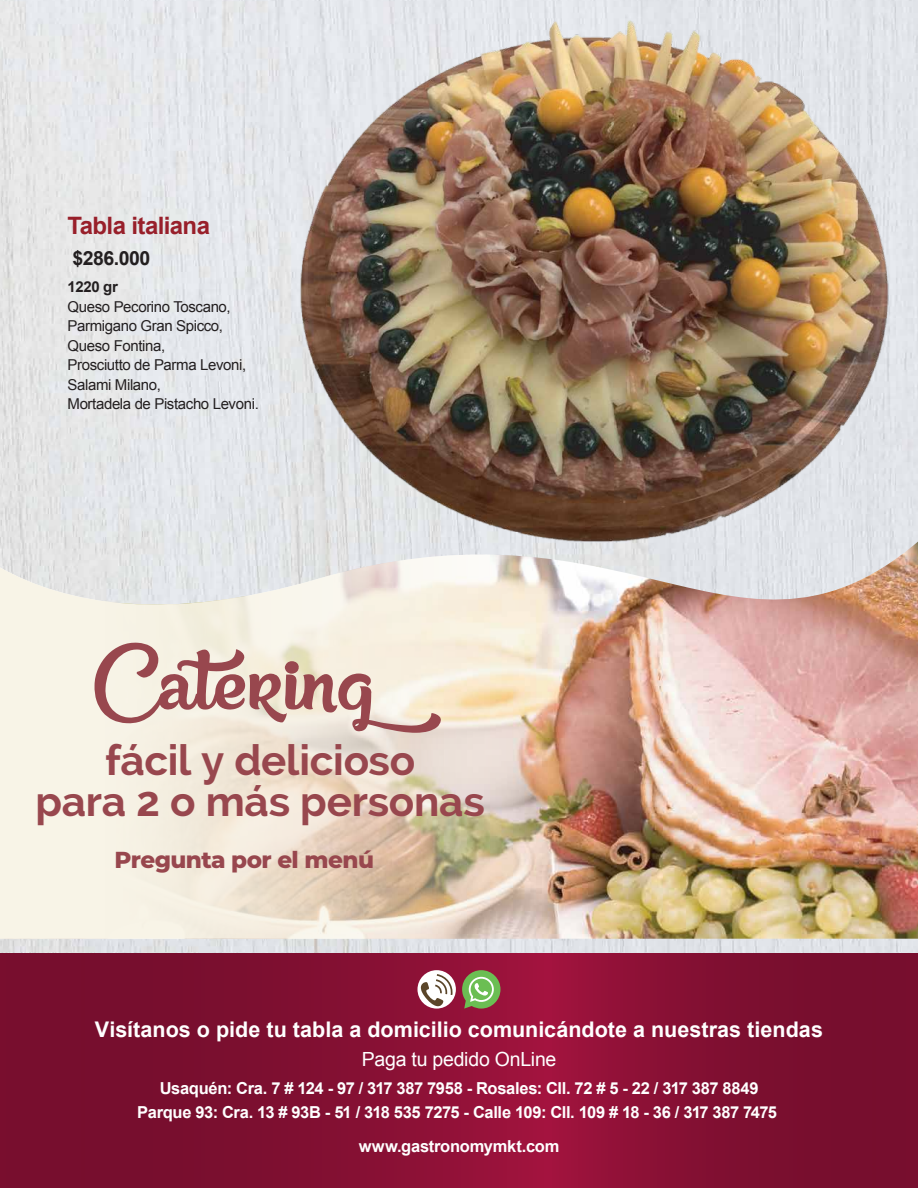
<style>
.page{position:relative;width:918px;height:1188px;background:#fff}
.page>*{position:absolute;margin:0;border:0;box-sizing:border-box;transform-origin:0 0}
.t1{font:148.65px "Beauty in the Ordinary";letter-spacing:.015em;color:#98474e}
.t2{font:700 42.15px/41px "Raleway";letter-spacing:-.005em;color:#98474e;text-align:center}
.t3{font:700 24px "Arial";letter-spacing:-.025em;color:#981f2a}
.t4{font:800 23.1px "Montserrat";letter-spacing:-.025em;color:#98474e}
.t5{font:700 21.6px "Arial";color:#fff}
.t6{font:19.5px "Arial";letter-spacing:-.01em;color:#fff}
.t7{font:700 19.5px "Arial";letter-spacing:-.025em;color:#231f20}
.t8{font:700 16.5px/24px "Arial";letter-spacing:-.02em;color:#fff;text-align:center}
.t9{font:15px/19.5px "Arial";letter-spacing:-.025em;color:#231f20}
.t10{font:700 15px "Arial";letter-spacing:-.025em;color:#231f20}
</style>
<div class="page">
<img style="left:0;top:0;width:918px;height:953px">
<img style="left:0;top:537px;width:918px;height:402px">
<svg style="left:0;top:555px;width:550px;height:384px;background:#eee5d5"></svg>
<svg style="left:0;top:953px;width:918px;height:235px;background:#830f32"></svg>
<svg style="left:417px;top:970px;width:39px;height:39px"></svg>
<svg style="left:421px;top:974px;width:33px;height:32px"></svg>
<svg style="left:462px;top:970px;width:39px;height:39px;background:#88a064"></svg>
<img style="left:280px;top:0;width:624px;height:567px">
<h3 class="t3" style="left:68px;top:210px;width:144px">Tabla italiana</h3>
<p class="t7" style="left:73px;top:246px;width:79px">$286.000</p>
<p class="t10" style="left:68px;top:277px;width:52px">1220 gr</p>
<p class="t9" style="left:68px;top:297px;width:193px">Queso Pecorino Toscano,<br>Parmigano Gran Spicco,<br>Queso Fontina,<br>Prosciutto de Parma Levoni,<br>Salami Milano,<br>Mortadela de Pistacho Levoni.</p>
<h1 class="t1" style="left:95px;top:571px;width:279px">Catering</h1>
<h2 class="t2" style="left:35px;top:740px;width:451px">fácil y delicioso<br>para 2 o más personas</h2>
<h3 class="t4" style="left:115px;top:843px;width:261px">Pregunta por el menú</h3>
<h3 class="t5" style="left:95px;top:1015px;width:730px">Visítanos o pide tu tabla a domicilio comunicándote a nuestras tiendas</h3>
<p class="t6" style="left:362px;top:1046px;width:196px">Paga tu pedido OnLine</p>
<p class="t8" style="left:137px;top:1077px;width:641px">Usaquén: Cra. 7 # 124 - 97 / 317 387 7958 - Rosales: Cll. 72 # 5 - 22 / 317 387 8849<br>Parque 93: Cra. 13 # 93B - 51 / 318 535 7275 - Calle 109: Cll. 109 # 18 - 36 / 317 387 7475</p>
<p class="t8" style="left:359px;top:1135px;width:202px">www.gastronomymkt.com</p>
</div>
